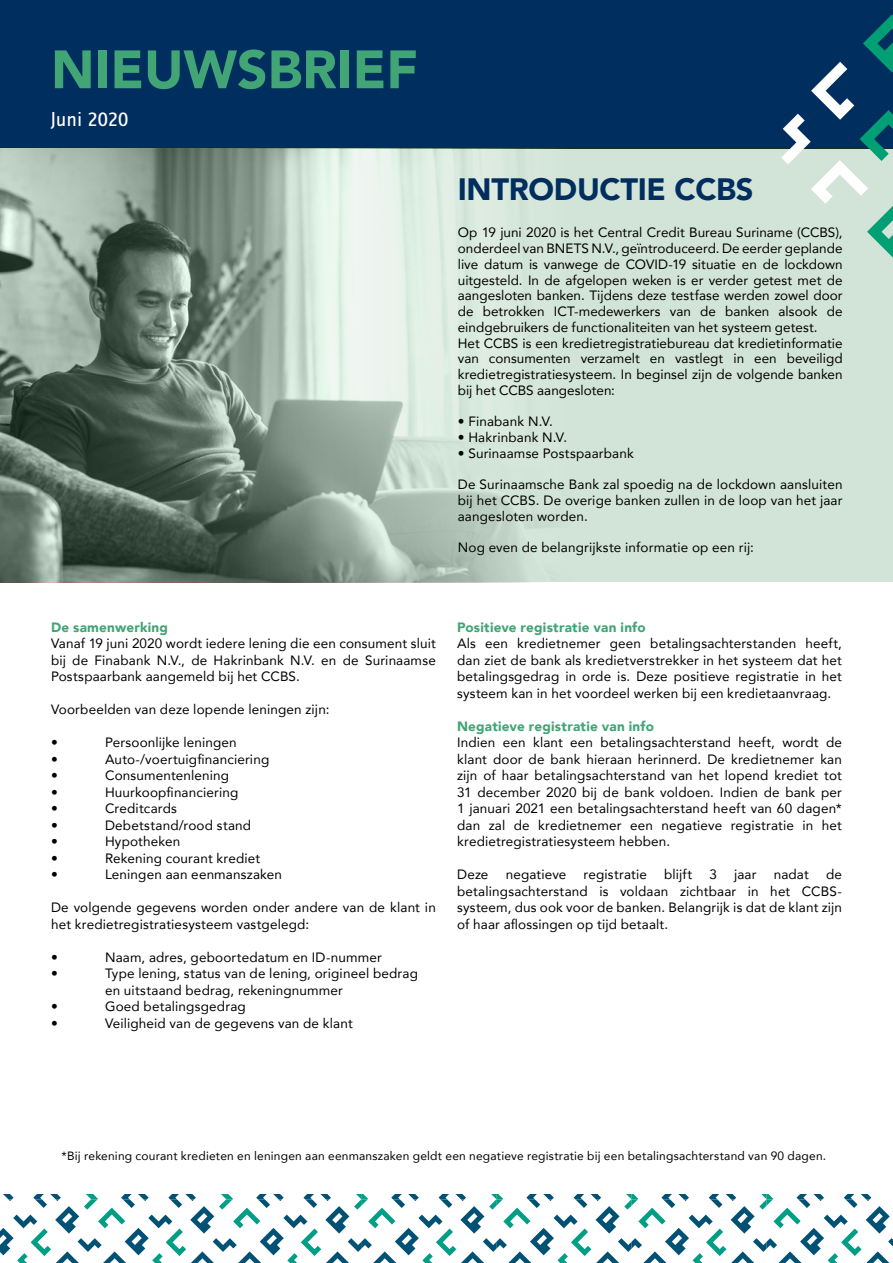
<style>
.page{position:relative;width:893px;height:1263px;background:#fff}
.page>*{position:absolute;margin:0;border:0;box-sizing:border-box;transform-origin:0 0}
.t1{font:900 53.4px "Avenir";color:#41a575}
.t2{font:900 30.9px "Avenir";letter-spacing:-.01em;color:#002e5f}
.t3{font:21px "Zine Sans Dis";color:#fff}
.t4{font:13.5px/16.5px "Avenir";letter-spacing:.01em;color:#000;text-align:justify}
.t5{font:900 13.5px "Avenir";letter-spacing:.015em;color:#41a575}
.t6{font:12px "Avenir";letter-spacing:.015em;color:#000}
</style>
<div class="page">
<svg style="left:0;top:1195px;width:893px;height:68px"></svg>
<div style="left:0;top:0;width:893px;height:149px;background:#002e5f"></div>
<svg style="left:0;top:149px;width:893px;height:433px;background:#aec0b3"></svg>
<svg style="left:758px;top:157px;width:13px;height:36px"></svg>
<svg style="left:781px;top:14px;width:112px;height:270px"></svg>
<h1 class="t1" style="left:51px;top:24px;width:368px">NIEUWSBRIEF</h1>
<h3 class="t3" style="left:51px;top:110px;width:79px">Juni 2020</h3>
<h2 class="t2" style="left:458px;top:162px;width:297px">INTRODUCTIE CCBS</h2>
<p class="t4" style="left:458px;top:224px;width:386px;line-height:15.8px;text-align:left">Op 19 juni 2020 is het Central Credit Bureau Suriname (CCBS), onderdeel van BNETS N.V., geïntroduceerd. De eerder geplande live datum is vanwege de COVID-19 situatie en de lockdown uitgesteld. In de afgelopen weken is er verder getest met de aangesloten banken. Tijdens deze testfase werden zowel door de betrokken ICT-medewerkers van de banken alsook de eindgebruikers de functionaliteiten van het systeem getest.<br>Het CCBS is een kredietregistratiebureau dat kredietinformatie van consumenten verzamelt en vastlegt in een beveiligd kredietregistratiesysteem. In beginsel zijn de volgende banken bij het CCBS aangesloten:</p>
<p class="t4" style="left:458px;top:413px;width:97px">• Finabank N.V.</p>
<p class="t4" style="left:458px;top:429px;width:111px">• Hakrinbank N.V.</p>
<p class="t4" style="left:458px;top:444px;width:178px">• Surinaamse Postspaarbank</p>
<p class="t4" style="left:458px;top:476px;width:386px;line-height:15.8px">De Surinaamsche Bank zal spoedig na de lockdown aansluiten bij het CCBS. De overige banken zullen in de loop van het jaar aangesloten worden.</p>
<p class="t4" style="left:458px;top:539px;width:298px">Nog even de belangrijkste informatie op een rij:</p>
<p class="t5" style="left:51px;top:615px;width:119px">De samenwerking</p>
<p class="t4" style="left:51px;top:635px;width:386px">Vanaf 19 juni 2020 wordt iedere lening die een consument sluit bij de Finabank N.V., de Hakrinbank N.V. en de Surinaamse Postspaarbank aangemeld bij het CCBS.</p>
<p class="t4" style="left:51px;top:701px;width:280px">Voorbeelden van deze lopende leningen zijn:</p>
<p class="t4" style="left:51px;top:734px;width:8px">•</p>
<p class="t4" style="left:105px;top:734px;width:133px">Persoonlijke leningen</p>
<p class="t4" style="left:51px;top:750px;width:8px">•</p>
<p class="t4" style="left:105px;top:750px;width:166px">Auto-/voertuigfinanciering</p>
<p class="t4" style="left:51px;top:767px;width:8px">•</p>
<p class="t4" style="left:105px;top:767px;width:126px">Consumentenlening</p>
<p class="t4" style="left:51px;top:783px;width:8px">•</p>
<p class="t4" style="left:105px;top:783px;width:135px">Huurkoopfinanciering</p>
<p class="t4" style="left:51px;top:800px;width:8px">•</p>
<p class="t4" style="left:105px;top:800px;width:73px">Creditcards</p>
<p class="t4" style="left:51px;top:816px;width:8px">•</p>
<p class="t4" style="left:105px;top:816px;width:148px">Debetstand/rood stand</p>
<p class="t4" style="left:51px;top:833px;width:8px">•</p>
<p class="t4" style="left:105px;top:833px;width:77px">Hypotheken</p>
<p class="t4" style="left:51px;top:849px;width:8px">•</p>
<p class="t4" style="left:105px;top:849px;width:157px">Rekening courant krediet</p>
<p class="t4" style="left:51px;top:866px;width:8px">•</p>
<p class="t4" style="left:105px;top:866px;width:179px">Leningen aan eenmanszaken</p>
<p class="t4" style="left:51px;top:899px;width:386px">De volgende gegevens worden onder andere van de klant in het kredietregistratiesysteem vastgelegd:</p>
<p class="t4" style="left:51px;top:948px;width:8px">•</p>
<p class="t4" style="left:105px;top:948px;width:278px">Naam, adres, geboortedatum en ID-nummer</p>
<p class="t4" style="left:51px;top:965px;width:8px">•</p>
<p class="t4" style="left:105px;top:965px;width:314px">Type lening, status van de lening, origineel bedrag en uitstaand bedrag, rekeningnummer</p>
<p class="t4" style="left:51px;top:998px;width:8px">•</p>
<p class="t4" style="left:105px;top:998px;width:142px">Goed betalingsgedrag</p>
<p class="t4" style="left:51px;top:1014px;width:8px">•</p>
<p class="t4" style="left:105px;top:1014px;width:249px">Veiligheid van de gegevens van de klant</p>
<p class="t5" style="left:457px;top:615px;width:190px">Positieve registratie van info</p>
<p class="t4" style="left:457px;top:635px;width:386px">Als een kredietnemer geen betalingsachterstanden heeft, dan ziet de bank als kredietverstrekker in het systeem dat het betalingsgedrag in orde is. Deze positieve registratie in het systeem kan in het voordeel werken bij een kredietaanvraag.</p>
<p class="t5" style="left:457px;top:714px;width:198px">Negatieve registratie van info</p>
<p class="t4" style="left:457px;top:734px;width:386px">Indien een klant een betalingsachterstand heeft, wordt de klant door de bank hieraan herinnerd. De kredietnemer kan zijn of haar betalingsachterstand van het lopend krediet tot 31 december 2020 bij de bank voldoen. Indien de bank per 1 januari 2021 een betalingsachterstand heeft van 60 dagen* dan zal de kredietnemer een negatieve registratie in het kredietregistratiesysteem hebben.</p>
<p class="t4" style="left:457px;top:866px;width:33px">Deze</p>
<p class="t4" style="left:506px;top:866px;width:62px">negatieve</p>
<p class="t4" style="left:584px;top:866px;width:65px">registratie</p>
<p class="t4" style="left:664px;top:866px;width:30px">blijft</p>
<p class="t4" style="left:709px;top:866px;width:9px">3</p>
<p class="t4" style="left:734px;top:866px;width:24px">jaar</p>
<p class="t4" style="left:774px;top:866px;width:37px">nadat</p>
<p class="t4" style="left:457px;top:866px;width:386px;text-indent:369px">de betalingsachterstand is voldaan zichtbaar in het CCBS&shy;systeem, dus ook voor de banken. Belangrijk is dat de klant zijn of haar aflossingen op tijd betaalt.</p>
<p class="t6" style="left:62px;top:1146px;width:766px">*Bij rekening courant kredieten en leningen aan eenmanszaken geldt een negatieve registratie bij een betalingsachterstand van 90 dagen.</p>
</div>
